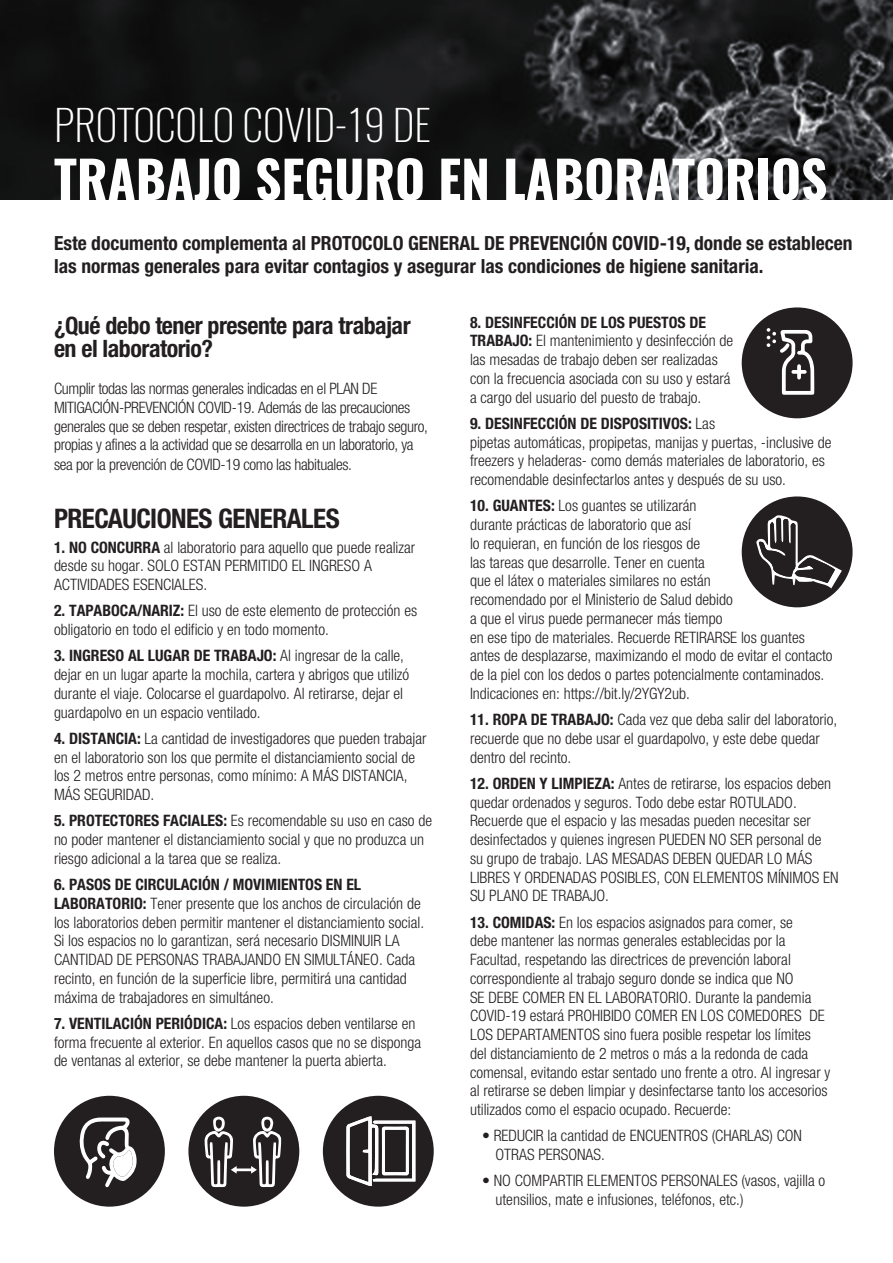
<style>
.page{position:relative;width:893px;height:1263px;background:#fff}
.page>*{position:absolute;margin:0;border:0;box-sizing:border-box;transform-origin:0 0}
.t1{font:700 51.3px "Oswald";color:#fff}
.t2{font:200 42px "Oswald";color:#fff}
.t3{font:700 condensed 27px "Helvetica Neue";letter-spacing:-.02em;color:#231f20}
.t4{font:700 condensed 24px/22.5px "Helvetica Neue";letter-spacing:-.02em;color:#231f20}
.t5{font:700 condensed 19.5px/22.5px "Helvetica Neue";color:#231f20}
.t6{font:300 condensed 15.75px/18.8px "Helvetica Neue";color:#231f20}
.t7{font:300 condensed 15.75px/18.9px "Helvetica Neue";letter-spacing:-.02em;color:#231f20}
.s1{font-weight:700}
.s2{font-weight:100}
</style>
<div class="page">
<img style="left:0;top:0;width:893px;height:199px">
<div style="left:742px;top:307px;width:111px;height:111px;background:#231f20;border-radius:50%"></div>
<svg style="left:767px;top:328px;width:47px;height:67px"></svg>
<div style="left:323px;top:1096px;width:111px;height:110px;background:#231f20;border-radius:50%"></div>
<svg style="left:346px;top:1095px;width:70px;height:112px"></svg>
<div style="left:188px;top:1096px;width:111px;height:110px;background:#231f20;border-radius:50%"></div>
<hr style="left:236px;top:1168px;width:16px;height:3px;background:#fff">
<svg style="left:251px;top:1096px;width:31px;height:111px"></svg>
<svg style="left:204px;top:1096px;width:33px;height:111px"></svg>
<div style="left:54px;top:1096px;width:111px;height:110px;background:#231f20;border-radius:50%"></div>
<svg style="left:79px;top:1117px;width:58px;height:70px"></svg>
<div style="left:742px;top:496px;width:111px;height:111px;background:#231f20;border-radius:50%"></div>
<svg style="left:756px;top:514px;width:86px;height:74px"></svg>
<h2 class="t2" style="left:54px;top:97px;width:378px">PROTOCOLO COVID-19 DE</h2>
<h1 class="t1" style="left:54px;top:144px;width:775px">TRABAJO SEGURO EN LABORATORIOS</h1>
<p class="t5" style="left:54px;top:232px;width:800px">Este documento complementa al PROTOCOLO GENERAL DE PREVENCIÓN COVID-19, donde se establecen las normas generales para evitar contagios y asegurar las condiciones de higiene sanitaria.</p>
<h3 class="t4" style="left:54px;top:314px;width:358px">¿Qué debo tener presente para trabajar en el laboratorio?</h3>
<p class="t7" style="left:54px;top:379px;width:376px">Cumplir todas las normas generales indicadas en el PLAN DE MITIGACIÓN-PREVENCIÓN COVID-19. Además de las precauciones generales que se deben respetar, existen directrices de trabajo seguro, propias y afines a la actividad que se desarrolla en un laboratorio, ya sea por la prevención de COVID-19 como las habituales.</p>
<h3 class="t3" style="left:54px;top:502px;width:287px">PRECAUCIONES GENERALES</h3>
<p class="t6" style="left:54px;top:537px;width:363px"><span class="s1">1. NO CONCURRA</span> al laboratorio para aquello que puede realizar desde su hogar. SOLO ESTAN PERMITIDO EL INGRESO A<br>ACTIVIDADES ESENCIALES.</p>
<p class="t6" style="left:54px;top:601px;width:365px"><span class="s1">2. TAPABOCA/NARIZ:</span> El uso de este elemento de protección es obligatorio en todo el edificio y en todo momento.</p>
<p class="t6" style="left:54px;top:646px;width:357px"><span class="s1">3. INGRESO AL LUGAR DE TRABAJO:</span> Al ingresar de la calle, dejar en un lugar aparte la mochila, cartera y abrigos que utilizó durante el viaje. Colocarse el guardapolvo. Al retirarse, dejar el guardapolvo en un espacio ventilado.</p>
<p class="t6" style="left:54px;top:729px;width:374px"><span class="s1">4. DISTANCIA:</span> La cantidad de investigadores que pueden trabajar en el laboratorio son los que permite el distanciamiento social de los 2 metros entre personas, como mínimo: A MÁS DISTANCIA, MÁS SEGURIDAD.</p>
<p class="t6" style="left:54px;top:811px;width:380px"><span class="s1">5. PROTECTORES FACIALES:</span> Es recomendable su uso en caso de no poder mantener el distanciamiento social y que no produzca un riesgo adicional a la tarea que se realiza.</p>
<p class="t6" style="left:54px;top:875px;width:372px"><span class="s1">6. PASOS DE CIRCULACIÓN / MOVIMIENTOS EN EL LABORATORIO:</span> Tener presente que los anchos de circulación de los laboratorios deben permitir mantener el distanciamiento social.<br>Si los espacios no lo garantizan, será necesario DISMINUIR LA CANTIDAD DE PERSONAS TRABAJANDO EN SIMULTÁNEO. Cada recinto, en función de la superficie libre, permitirá una cantidad máxima de trabajadores en simultáneo.</p>
<p class="t6" style="left:54px;top:1014px;width:369px"><span class="s1">7. VENTILACIÓN PERIÓDICA:</span> Los espacios deben ventilarse en forma frecuente al exterior. En aquellos casos que no se disponga de ventanas al exterior, se debe mantener la puerta abierta.</p>
<p class="t6" style="left:470px;top:313px;width:265px"><span class="s1">8. DESINFECCIÓN DE LOS PUESTOS DE TRABAJO:</span> El mantenimiento y desinfección de las mesadas de trabajo deben ser realizadas con la frecuencia asociada con su uso y estará a cargo del usuario del puesto de trabajo.</p>
<p class="t6" style="left:470px;top:414px;width:363px"><span class="s1">9. DESINFECCIÓN DE DISPOSITIVOS:</span> Las<br>pipetas automáticas, propipetas, manijas y puertas, -inclusive de freezers y heladeras- como demás materiales de laboratorio, es recomendable desinfectarlos antes y después de su uso.</p>
<p class="t6" style="left:470px;top:496px;width:364px"><span class="s1">10. GUANTES:</span> Los guantes se utilizarán<br>durante prácticas de laboratorio que así<br>lo requieran, en función de los riesgos de<br>las tareas que desarrolle. Tener en cuenta<br>que el látex o materiales similares no están<br>recomendado por el Ministerio de Salud debido<br>a que el virus puede permanecer más tiempo<br>en ese tipo de materiales. Recuerde RETIRARSE los guantes antes de desplazarse, maximizando el modo de evitar el contacto de la piel con los dedos o partes potencialmente contaminados.<br>Indicaciones en: https://bit.ly/2YGY2ub.</p>
<p class="t6" style="left:470px;top:710px;width:369px"><span class="s1">11. ROPA DE TRABAJO:</span> Cada vez que deba salir del laboratorio, recuerde que no debe usar el guardapolvo, y este debe quedar dentro del recinto.</p>
<p class="t6" style="left:470px;top:774px;width:370px"><span class="s1">12. ORDEN Y LIMPIEZA:</span> Antes de retirarse, los espacios deben quedar ordenados y seguros. Todo debe estar ROTULADO.<br>Recuerde que el espacio y las mesadas pueden necesitar ser desinfectados y quienes ingresen PUEDEN NO SER personal de<br>su grupo de trabajo. LAS MESADAS DEBEN QUEDAR LO MÁS LIBRES Y ORDENADAS POSIBLES, CON ELEMENTOS MÍNIMOS EN SU PLANO DE TRABAJO.</p>
<p class="t6" style="left:470px;top:912px;width:362px"><span class="s1">13. COMIDAS:</span> En los espacios asignados para comer, se<br>debe mantener las normas generales establecidas por la Facultad, respetando las directrices de prevención laboral correspondiente al trabajo seguro donde se indica que NO<br>SE DEBE COMER EN EL LABORATORIO. Durante la pandemia COVID-19 estará PROHIBIDO COMER EN LOS COMEDORES DE LOS DEPARTAMENTOS sino fuera posible respetar los límites del distanciamiento de 2 metros o más a la redonda de cada comensal, evitando estar sentado uno frente a otro. Al ingresar y al retirarse se deben limpiar y desinfectarse tanto los accesorios utilizados como el espacio ocupado. Recuerde:</p>
<p class="t6" style="left:495px;top:1126px;width:308px;text-indent:-13px"><span class="s2">•</span> REDUCIR la cantidad de ENCUENTROS (CHARLAS) CON<br>OTRAS PERSONAS.</p>
<p class="t6" style="left:495px;top:1171px;width:331px;text-indent:-13px"><span class="s2">•</span> NO COMPARTIR ELEMENTOS PERSONALES (vasos, vajilla o utensilios, mate e infusiones, teléfonos, etc.)</p>
</div>
